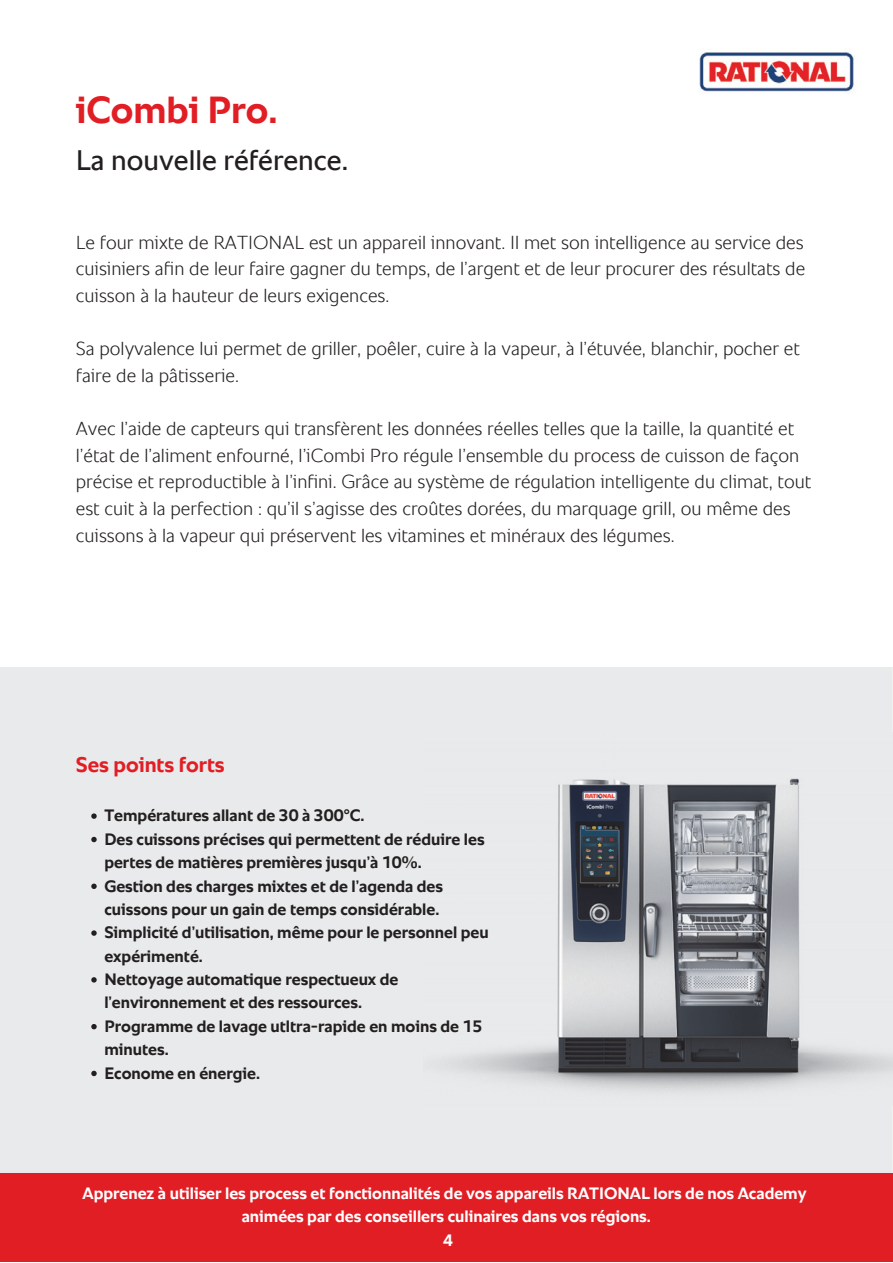
<style>
.page{position:relative;width:893px;height:1263px;background:#fff}
.page>*{position:absolute;margin:0;border:0;box-sizing:border-box;transform-origin:0 0}
.t1{font:700 38.4px "RATIONAL Sans TT";color:#e21e25}
.t2{font:28.8px "RATIONAL Sans TT";color:#231f20}
.t3{font:700 21.6px "RATIONAL Sans TT";color:#e21e25}
.t4{font:300 19.2px/26.7px "RATIONAL Sans TT";color:#231f20}
.t5{font:700 16.8px/23.4px "RATIONAL Sans TT";color:#231f20}
.t6{font:700 16.8px/23.4px "RATIONAL Sans TT";color:#fff;text-align:center}
</style>
<div class="page">
<div style="left:0;top:667px;width:893px;height:506px;background:#e9eaeb"></div>
<img style="left:424px;top:732px;width:469px;height:373px">
<svg style="left:91px;top:813px;width:6px;height:6px"></svg>
<svg style="left:91px;top:837px;width:6px;height:5px"></svg>
<svg style="left:91px;top:884px;width:6px;height:5px"></svg>
<svg style="left:91px;top:930px;width:6px;height:6px"></svg>
<svg style="left:91px;top:977px;width:6px;height:6px"></svg>
<svg style="left:91px;top:1024px;width:6px;height:5px"></svg>
<svg style="left:91px;top:1071px;width:6px;height:5px"></svg>
<img style="left:699px;top:52px;width:155px;height:40px">
<div style="left:0;top:1173px;width:893px;height:89px;background:#e21e25"></div>
<h1 class="t1" style="left:76px;top:87px;width:203px">iCombi Pro.</h1>
<h2 class="t2" style="left:76px;top:143px;width:274px">La nouvelle référence.</h2>
<p class="t4" style="left:76px;top:230px;width:731px;text-align:justify">Le four mixte de RATIONAL est un appareil innovant. Il met son intelligence au service des cuisiniers afin de leur faire gagner du temps, de l’argent et de leur procurer des résultats de cuisson à la hauteur de leurs exigences.</p>
<p class="t4" style="left:76px;top:336px;width:725px">Sa polyvalence lui permet de griller, poêler, cuire à la vapeur, à l’étuvée, blanchir, pocher et faire de la pâtisserie.</p>
<p class="t4" style="left:76px;top:416px;width:737px">Avec l’aide de capteurs qui transfèrent les données réelles telles que la taille, la quantité et l’état de l’aliment enfourné, l’iCombi Pro régule l’ensemble du process de cuisson de façon précise et reproductible à l’infini. Grâce au système de régulation intelligente du climat, tout est cuit à la perfection : qu’il s’agisse des croûtes dorées, du marquage grill, ou même des cuissons à la vapeur qui préservent les vitamines et minéraux des légumes.</p>
<p class="t3" style="left:76px;top:752px;width:150px">Ses points forts</p>
<p class="t5" style="left:104px;top:805px;width:386px">Températures allant de 30 à 300°C.<br>Des cuissons précises qui permettent de réduire les pertes de matières premières jusqu’à 10%.<br>Gestion des charges mixtes et de l’agenda des cuissons pour un gain de temps considérable.<br>Simplicité d’utilisation, même pour le personnel peu expérimenté.<br>Nettoyage automatique respectueux de l’environnement et des ressources.<br>Programme de lavage utltra-rapide en moins de 15 minutes.<br>Econome en énergie.</p>
<p class="t6" style="left:83px;top:1182px;width:725px">Apprenez à utiliser les process et fonctionnalités de vos appareils RATIONAL lors de nos Academy animées par des conseillers culinaires dans vos régions.<br>4</p>
</div>
